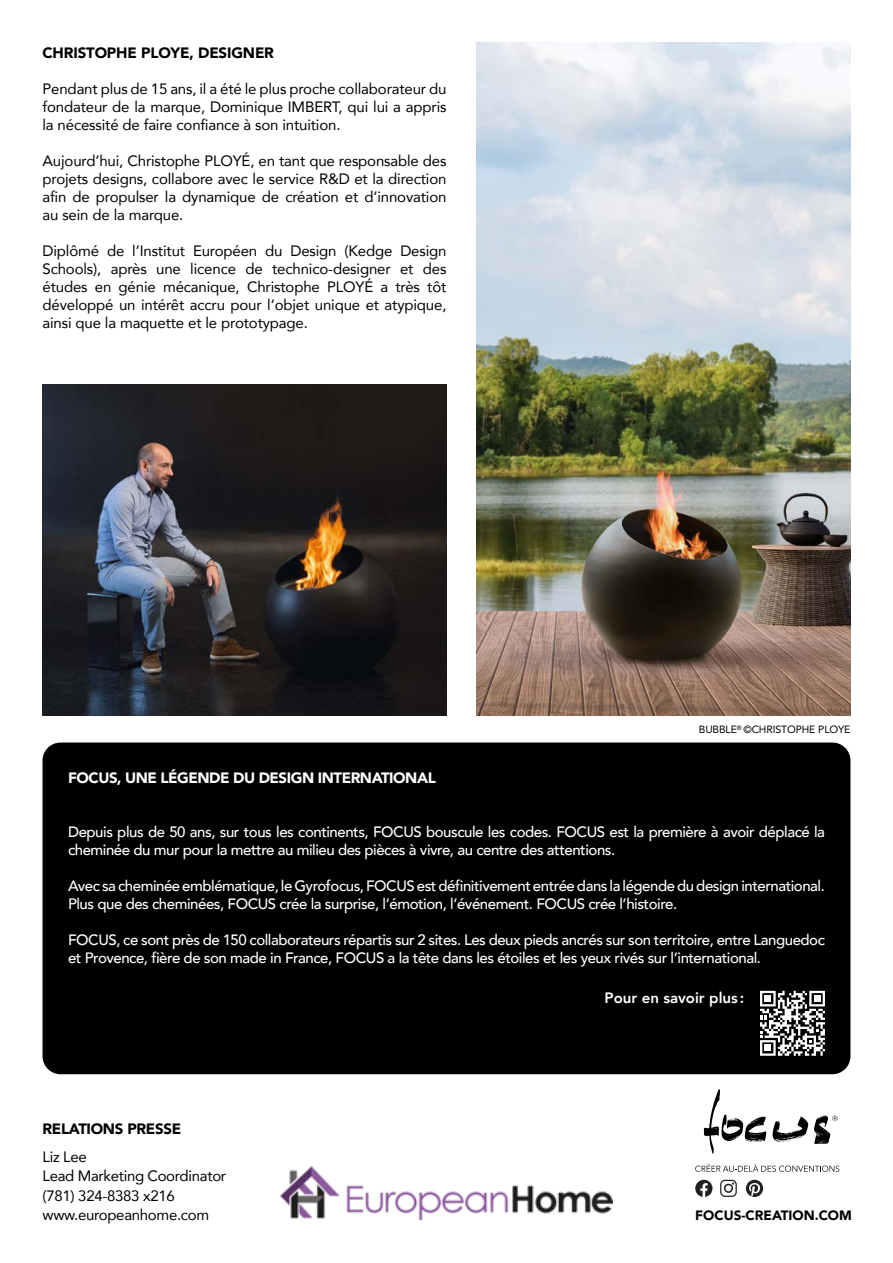
<style>
.page{position:relative;width:893px;height:1263px;background:#fff}
.page>*{position:absolute;margin:0;border:0;box-sizing:border-box;transform-origin:0 0}
.t1{font:15px/18px "Avenir";letter-spacing:-.01em;color:#000;text-align:justify}
.t2{font:500 15px/18px "Avenir";letter-spacing:-.03em;color:#fff}
.t3{font:900 15px "Avenir";letter-spacing:-.01em;color:#000}
.t4{font:900 15px "Avenir";letter-spacing:-.03em;color:#fff}
.t5{font:800 15px "Avenir";color:#fff}
.t6{font:900 13.5px "Avenir";color:#000}
.t7{font:10.5px "Avenir";letter-spacing:-.01em;color:#000}
</style>
<div class="page">
<div style="left:43px;top:742px;width:807px;height:332px;background:#000;border-radius:18px"></div>
<svg style="left:695px;top:1180px;width:17px;height:17px"></svg>
<svg style="left:746px;top:1180px;width:17px;height:17px"></svg>
<svg style="left:720px;top:1180px;width:17px;height:17px"></svg>
<svg style="left:703px;top:1089px;width:63px;height:65px"></svg>
<svg style="left:772px;top:1115px;width:66px;height:29px"></svg>
<svg style="left:695px;top:1164px;width:144px;height:8px"></svg>
<img style="left:476px;top:43px;width:374px;height:673px">
<img style="left:43px;top:384px;width:404px;height:332px">
<img style="left:280px;top:1166px;width:333px;height:53px">
<svg style="left:760px;top:991px;width:65px;height:65px"></svg>
<div style="left:764px;top:1044px;width:7px;height:7px;background:#fff"></div>
<div style="left:814px;top:995px;width:6px;height:7px;background:#fff"></div>
<div style="left:764px;top:995px;width:7px;height:7px;background:#fff"></div>
<p class="t3" style="left:43px;top:39px;width:233px">CHRISTOPHE PLOYE, DESIGNER</p>
<p class="t1" style="left:43px;top:79px;width:405px">Pendant plus de 15 ans, il a été le plus proche collaborateur du fondateur de la marque, Dominique IMBERT, qui lui a appris la nécessité de faire confiance à son intuition.</p>
<p class="t1" style="left:43px;top:151px;width:405px">Aujourd’hui, Christophe PLOYÉ, en tant que responsable des projets designs, collabore avec le service R&amp;D et la direction afin de propulser la dynamique de création et d’innovation au sein de la marque.</p>
<p class="t1" style="left:43px;top:241px;width:405px">Diplômé de l’Institut Européen du Design (Kedge Design Schools), après une licence de technico-designer et des études en génie mécanique, Christophe PLOYÉ a très tôt développé un intérêt accru pour l’objet unique et atypique, ainsi que la maquette et le prototypage.</p>
<p class="t4" style="left:68px;top:765px;width:369px">FOCUS, UNE LÉGENDE DU DESIGN INTERNATIONAL</p>
<p class="t7" style="left:699px;top:721px;width:153px">BUBBLE<sup>®</sup> ©CHRISTOPHE PLOYE</p>
<p class="t2" style="left:68px;top:822px;width:758px">Depuis plus de 50 ans, sur tous les continents, FOCUS bouscule les codes. FOCUS est la première à avoir déplacé la cheminée du mur pour la mettre au milieu des pièces à vivre, au centre des attentions.</p>
<p class="t2" style="left:68px;top:876px;width:758px">Avec sa cheminée emblématique, le Gyrofocus, FOCUS est définitivement entrée dans la légende du design international.<br>Plus que des cheminées, FOCUS crée la surprise, l’émotion, l’événement. FOCUS crée l’histoire.</p>
<p class="t2" style="left:68px;top:930px;width:758px">FOCUS, ce sont près de 150 collaborateurs répartis sur 2 sites. Les deux pieds ancrés sur son territoire, entre Languedoc et Provence, fière de son made in France, FOCUS a la tête dans les étoiles et les yeux rivés sur l’international.</p>
<p class="t5" style="left:604px;top:986px;width:141px">Pour en savoir plus :</p>
<p class="t3" style="left:43px;top:1116px;width:140px">RELATIONS PRESSE</p>
<p class="t1" style="left:43px;top:1146px;width:185px;line-height:19.5px;text-align:left">Liz Lee<br>Lead Marketing Coordinator (781) 324-8383 x216 www.europeanhome.com</p>
<p class="t6" style="left:695px;top:1203px;width:158px">FOCUS-CREATION.COM</p>
</div>
